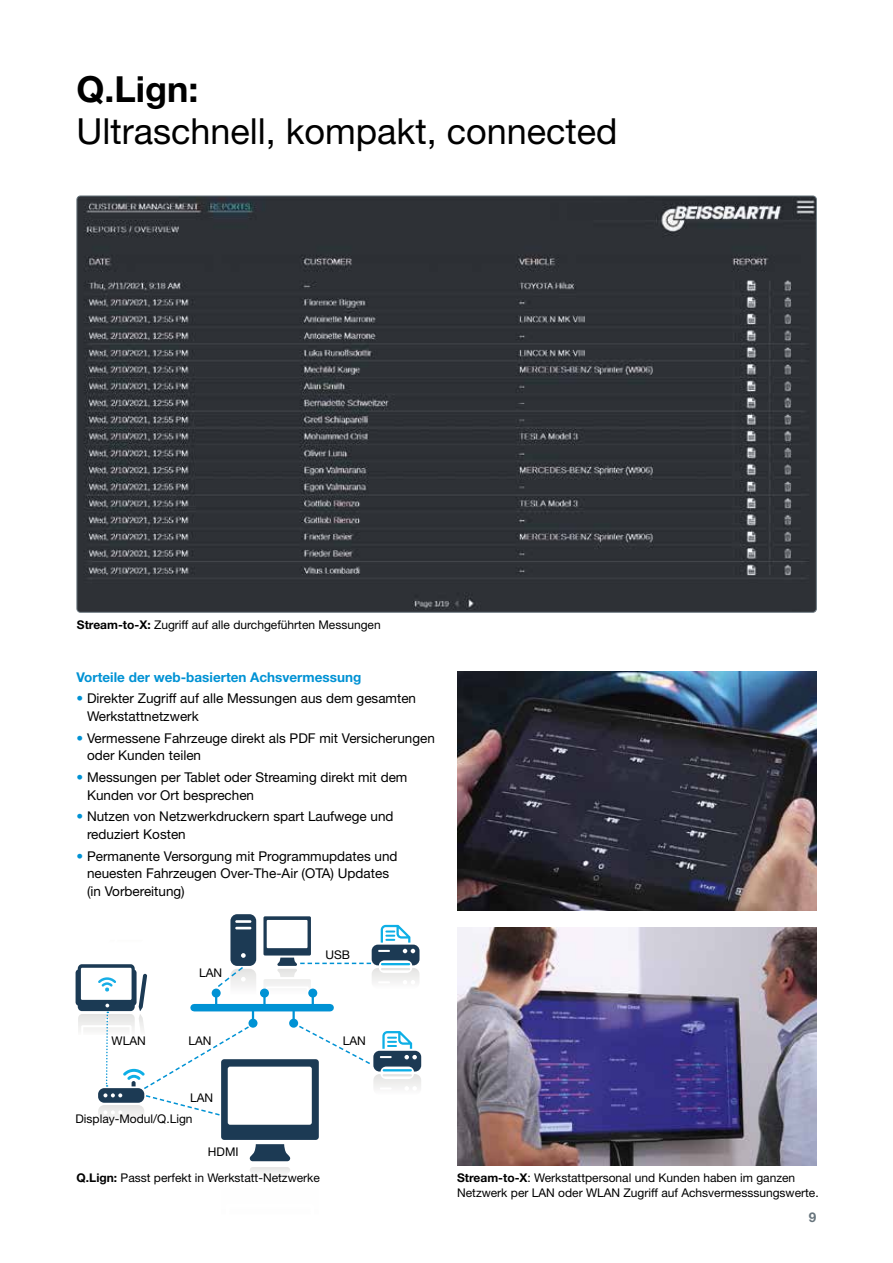
<style>
.page{position:relative;width:893px;height:1263px;background:#fff}
.page>*{position:absolute;margin:0;border:0;box-sizing:border-box;transform-origin:0 0}
.t1{font:36px "Helvetica Neue LT Pro";color:#000}
.t2{font:700 36px "Helvetica Neue LT Pro";color:#000}
.t3{font:13.5px/17.5px "Helvetica Neue LT Pro";color:#000}
.t4{font:700 13.5px "Helvetica Neue LT Pro";color:#0092d4}
.t5{font:700 13.5px "Helvetica Neue LT Pro";color:#68757d}
.t6{font:12px/14.4px "Helvetica Neue LT Pro";color:#000}
.s1{font-weight:700}
.s2{color:#0092d4}
</style>
<div class="page">
<svg style="left:251px;top:1167px;width:38px;height:1px"></svg>
<svg style="left:76px;top:914px;width:345px;height:247px"></svg>
<img style="left:457px;top:672px;width:360px;height:238px">
<img style="left:457px;top:927px;width:360px;height:238px">
<img style="left:77px;top:196px;width:739px;height:416px">
<h1 class="t2" style="left:77px;top:67px;width:124px">Q.Lign:</h1>
<h1 class="t1" style="left:77px;top:109px;width:542px">Ultraschnell, kompakt, connected</h1>
<p class="t6" style="left:77px;top:618px;width:305px"><span class="s1">Stream-to-X:</span> Zugriff auf alle durchgeführten Messungen</p>
<p class="t4" style="left:77px;top:668px;width:286px">Vorteile der web-basierten Achsvermessung</p>
<p class="t3" style="left:87px;top:689px;width:331px;text-indent:-11px"><span class="s2">•</span> Direkter Zugriff auf alle Messungen aus dem gesamten<br>Werkstattnetzwerk</p>
<p class="t3" style="left:87px;top:729px;width:349px;text-indent:-11px"><span class="s2">•</span> Vermessene Fahrzeuge direkt als PDF mit Versicherungen oder Kunden teilen</p>
<p class="t3" style="left:87px;top:768px;width:322px;text-indent:-11px"><span class="s2">•</span> Messungen per Tablet oder Streaming direkt mit dem<br>Kunden vor Ort besprechen</p>
<p class="t3" style="left:87px;top:807px;width:308px;text-indent:-11px"><span class="s2">•</span> Nutzen von Netzwerkdruckern spart Laufwege und reduziert Kosten</p>
<p class="t3" style="left:87px;top:847px;width:312px;text-indent:-11px"><span class="s2">•</span> Permanente Versorgung mit Programmupdates und neuesten Fahrzeugen Over-The-Air (OTA) Updates (in Vorbereitung)</p>
<p class="t6" style="left:199px;top:965px;width:25px">LAN</p>
<p class="t6" style="left:325px;top:947px;width:26px">USB</p>
<p class="t6" style="left:112px;top:1034px;width:36px">WLAN</p>
<p class="t6" style="left:188px;top:1034px;width:25px">LAN</p>
<p class="t6" style="left:343px;top:1034px;width:25px">LAN</p>
<p class="t6" style="left:190px;top:1090px;width:25px">LAN</p>
<p class="t6" style="left:75px;top:1111px;width:119px">Display-Modul/Q.Lign</p>
<p class="t6" style="left:208px;top:1145px;width:32px">HDMI</p>
<p class="t6" style="left:77px;top:1170px;width:245px"><span class="s1">Q.Lign:</span> Passt perfekt in Werkstatt-Netzwerke</p>
<p class="t6" style="left:457px;top:1170px;width:363px"><span class="s1">Stream-to-X</span>: Werkstattpersonal und Kunden haben im ganzen<br>Netzwerk per LAN oder WLAN Zugriff auf Achsvermesssungswerte.</p>
<p class="t5" style="left:809px;top:1208px;width:9px">9</p>
</div>
